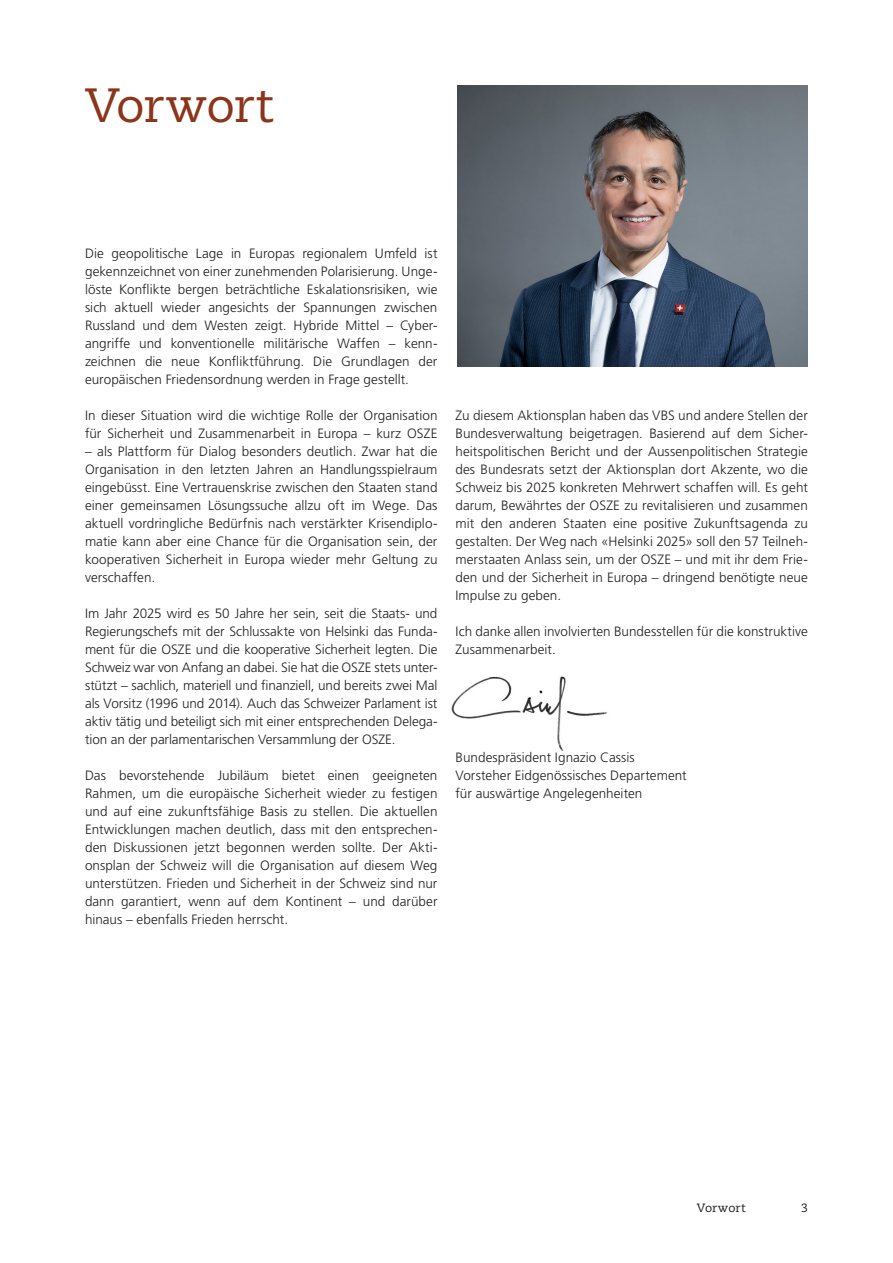
<style>
.page{position:relative;width:893px;height:1263px;background:#fff}
.page>*{position:absolute;margin:0;border:0;box-sizing:border-box;transform-origin:0 0}
._2_Kapitel_CondBold{font:48px "Caecilia LT Pro 55 Roman";letter-spacing:-.02em;color:#8b351b}
._4_Lauftext_9pt{font:300 13.5px/18px "Frutiger LT Pro";color:#231f20;text-align:justify}
._9_Impressum{font:300 13.5px/18px "Frutiger LT Pro";letter-spacing:.005em;color:#231f20}
.t1{font:12px "Caecilia LT Pro 55 Roman";letter-spacing:.005em;color:#231f20}
</style>
<div class="page">
<img style="left:451px;top:676px;width:157px;height:75px">
<img style="left:457px;top:85px;width:351px;height:281px">
<p class="_2_Kapitel_CondBold" style="left:85px;top:74px;width:190px">Vorwort</p>
<p class="_4_Lauftext_9pt" style="left:85px;top:245px;width:354px">Die geopolitische Lage in Europas regionalem Umfeld ist gekennzeichnet von einer zunehmenden Polarisierung. Unge&shy;löste Konflikte bergen beträchtliche Eskalationsrisiken, wie sich aktuell wieder angesichts der Spannungen zwischen Russland und dem Westen zeigt. Hybride Mittel – Cyber&shy;angriffe und konventionelle militärische Waffen – kenn&shy;zeichnen die neue Konfliktführung. Die Grundlagen der europäischen Friedensordnung werden in Frage gestellt.</p>
<p class="_4_Lauftext_9pt" style="left:85px;top:407px;width:354px">In dieser Situation wird die wichtige Rolle der Organisation für Sicherheit und Zusammenarbeit in Europa – kurz OSZE</p>
<p class="_4_Lauftext_9pt" style="left:85px;top:443px;width:354px">– als Plattform für Dialog besonders deutlich. Zwar hat die Organisation in den letzten Jahren an Handlungsspielraum eingebüsst. Eine Vertrauenskrise zwischen den Staaten stand einer gemeinsamen Lösungssuche allzu oft im Wege. Das aktuell vordringliche Bedürfnis nach verstärkter Krisendiplo&shy;matie kann aber eine Chance für die Organisation sein, der kooperativen Sicherheit in Europa wieder mehr Geltung zu verschaffen.</p>
<p class="_4_Lauftext_9pt" style="left:85px;top:605px;width:354px">Im Jahr 2025 wird es 50 Jahre her sein, seit die Staats- und Regierungschefs mit der Schlussakte von Helsinki das Funda&shy;ment für die OSZE und die kooperative Sicherheit legten. Die Schweiz war von Anfang an dabei. Sie hat die OSZE stets unter&shy;stützt – sachlich, materiell und finanziell, und bereits zwei Mal als Vorsitz (1996 und 2014). Auch das Schweizer Parlament ist aktiv tätig und beteiligt sich mit einer entsprechenden Delega&shy;tion an der parlamentarischen Versammlung der OSZE.</p>
<p class="_4_Lauftext_9pt" style="left:85px;top:767px;width:354px">Das bevorstehende Jubiläum bietet einen geeigneten Rahmen, um die europäische Sicherheit wieder zu festigen und auf eine zukunftsfähige Basis zu stellen. Die aktuellen Entwicklungen machen deutlich, dass mit den entsprechen&shy;den Diskussionen jetzt begonnen werden sollte. Der Akti&shy;onsplan der Schweiz will die Organisation auf diesem Weg unterstützen. Frieden und Sicherheit in der Schweiz sind nur dann garantiert, wenn auf dem Kontinent – und darüber hinaus – ebenfalls Frieden herrscht.</p>
<p class="_4_Lauftext_9pt" style="left:455px;top:407px;width:354px">Zu diesem Aktionsplan haben das VBS und andere Stellen der Bundesverwaltung beigetragen. Basierend auf dem Sicher&shy;heitspolitischen Bericht und der Aussenpolitischen Strategie des Bundesrats setzt der Aktionsplan dort Akzente, wo die Schweiz bis 2025 konkreten Mehrwert schaffen will. Es geht darum, Bewährtes der OSZE zu revitalisieren und zusammen mit den anderen Staaten eine positive Zukunftsagenda zu gestalten. Der Weg nach «Helsinki 2025» soll den 57 Teilneh&shy;merstaaten Anlass sein, um der OSZE – und mit ihr dem Frie&shy;den und der Sicherheit in Europa – dringend benötigte neue Impulse zu geben.</p>
<p class="_4_Lauftext_9pt" style="left:455px;top:623px;width:354px">Ich danke allen involvierten Bundesstellen für die konstruktive<br>Zusammenarbeit.</p>
<p class="_9_Impressum" style="left:455px;top:749px;width:181px">Bundespräsident Ignazio Cassis</p>
<p class="_9_Impressum" style="left:455px;top:767px;width:233px">Vorsteher Eidgenössisches Departement für auswärtige Angelegenheiten</p>
<p class="t1" style="left:697px;top:1200px;width:51px">Vorwort</p>
<p class="t1" style="left:801px;top:1200px;width:8px">3</p>
</div>
